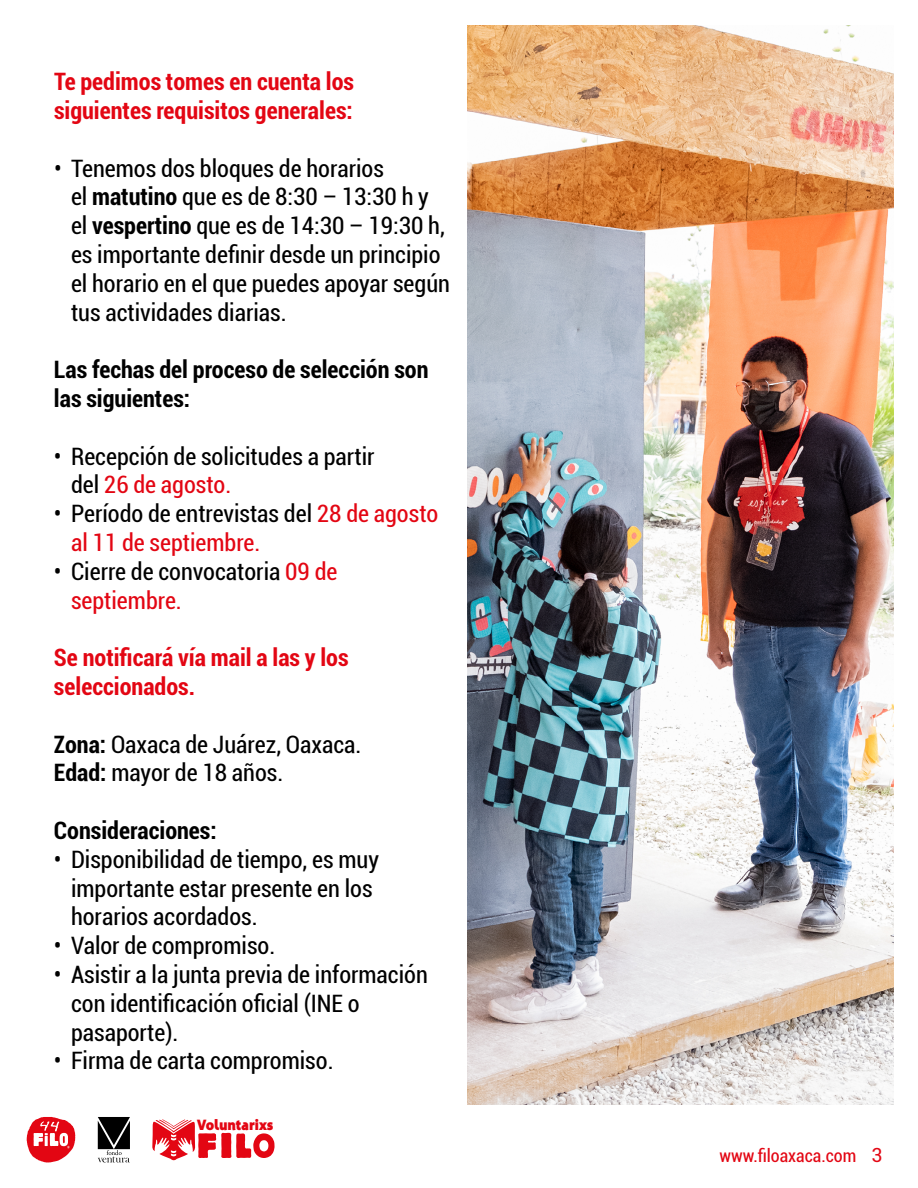
<style>
.page{position:relative;width:918px;height:1188px;background:#fff}
.page>*{position:absolute;margin:0;border:0;box-sizing:border-box;transform-origin:0 0}
.t1{font:condensed 24px/28.8px "Roboto";color:#000}
.t2{font:700 condensed 24px/28.8px "Roboto";color:#e30613}
.t3{font:700 condensed 24px/28.8px "Roboto";color:#000}
.t4{font:condensed 24px/28.8px "Roboto";color:#e30613}
.t5{font:condensed 18px "Roboto";color:#e30613}
.t6{font:900 15.3px "Santana";color:#e30613;scale:.88 1}
.s1{font-weight:700}
.s2{color:#e30613}
.s3{color:#000}
.s4{font-stretch:normal;font-size:19.5px}
</style>
<div class="page">
<svg style="left:98px;top:1117px;width:32px;height:45px"></svg>
<svg style="left:152px;top:1119px;width:123px;height:42px"></svg>
<svg style="left:27px;top:1117px;width:48px;height:46px"></svg>
<img style="left:468px;top:26px;width:426px;height:1078px">
<p class="t2" style="left:54px;top:66px;width:302px">Te pedimos tomes en cuenta los siguientes requisitos generales:</p>
<p class="t1" style="left:71px;top:153px;width:380px;text-indent:-17px">• Tenemos dos bloques de horarios<br>el <span class="s1">matutino</span> que es de 8:30 – 13:30 h y el <span class="s1">vespertino</span> que es de 14:30 – 19:30 h, es importante definir desde un principio el horario en el que puedes apoyar según tus actividades diarias.</p>
<p class="t3" style="left:54px;top:354px;width:376px">Las fechas del proceso de selección son las siguientes:</p>
<p class="t1" style="left:71px;top:441px;width:305px;text-indent:-17px">• Recepción de solicitudes a partir del <span class="s2">26 de agosto.</span></p>
<p class="t4" style="left:71px;top:499px;width:369px;text-indent:-17px"><span class="s3">• Período de entrevistas del</span> 28 de agosto al 11 de septiembre.</p>
<p class="t1" style="left:71px;top:556px;width:268px;text-indent:-17px">• Cierre de convocatoria <span class="s2">09 de septiembre.</span></p>
<p class="t2" style="left:54px;top:642px;width:296px">Se notificará vía mail a las y los seleccionados.</p>
<p class="t1" style="left:54px;top:729px;width:309px"><span class="s1">Zona:</span> Oaxaca de Juárez, Oaxaca.<br><span class="s1">Edad:</span> mayor de 18 años.</p>
<p class="t3" style="left:54px;top:815px;width:164px">Consideraciones:</p>
<p class="t1" style="left:71px;top:844px;width:309px;text-indent:-17px">• Disponibilidad de tiempo, es muy importante estar presente en los horarios acordados.</p>
<p class="t1" style="left:54px;top:931px;width:223px">• Valor de compromiso.</p>
<p class="t1" style="left:71px;top:959px;width:358px;text-indent:-17px">• Asistir a la junta previa de información con identificación oficial (INE o pasaporte).</p>
<p class="t1" style="left:54px;top:1046px;width:281px">• Firma de carta compromiso.</p>
<p class="t6" style="left:197px;top:1117px;width:88px">Voluntarixs</p>
<p class="t5" style="left:719px;top:1144px;width:165px">www.filoaxaca.com <span class="s4">3</span></p>
</div>
